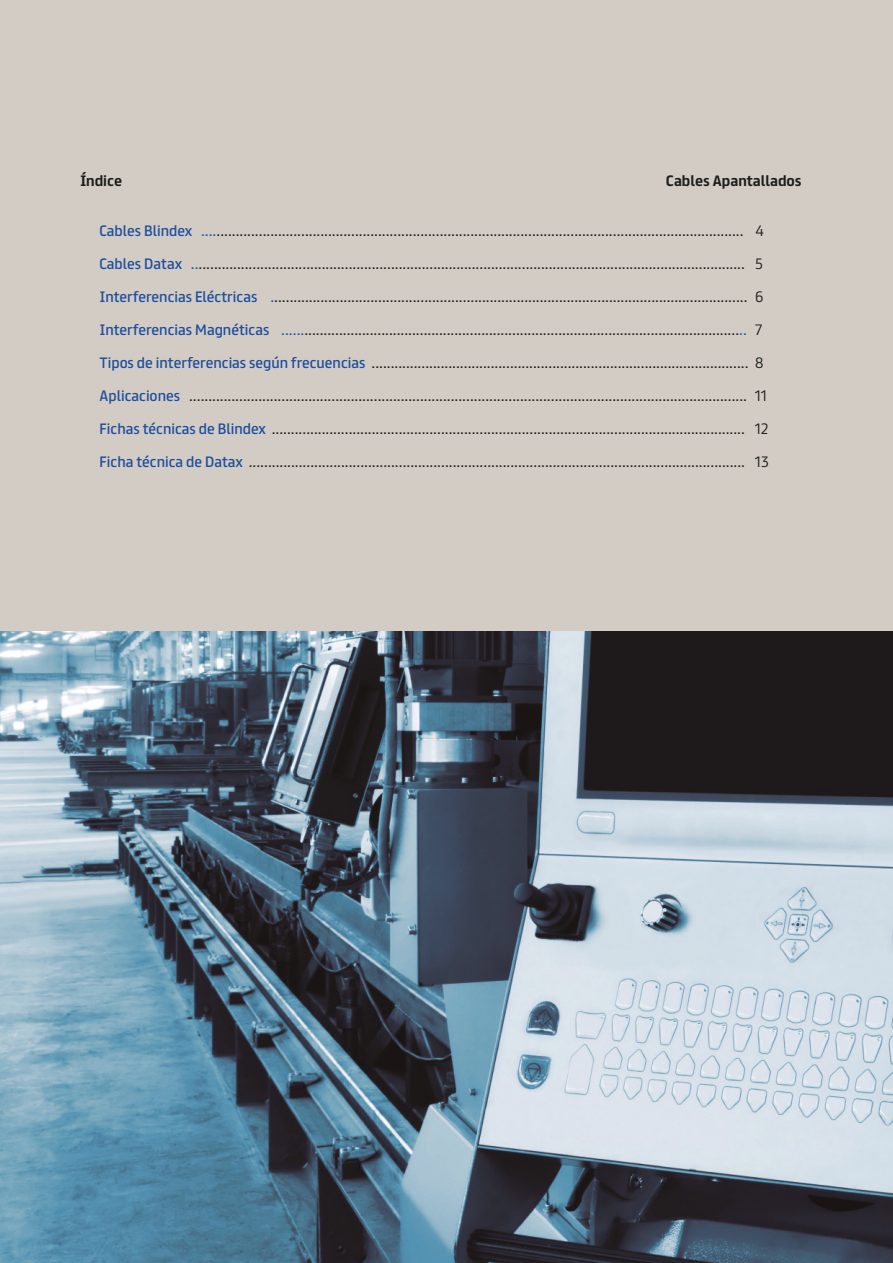
<style>
.page{position:relative;width:893px;height:1263px;background:#d2ccc4}
.page>*{position:absolute;margin:0;border:0;box-sizing:border-box;transform-origin:0 0}
.t1{font:13.5px "FS Truman";color:#1d1d1b}
.t2{font:700 13.5px "FS Truman";color:#1d1d1b}
.t3{font:300 13.5px "FS Truman";color:#1d1d1b}
.s1{color:#1e4e9e}
</style>
<div class="page">
<img style="left:0;top:631px;width:893px;height:632px">
<p class="t2" style="left:80px;top:169px;width:43px">Índice</p>
<p class="t2" style="left:666px;top:169px;width:137px">Cables Apantallados</p>
<p class="t1" style="left:99px;top:219px;width:646px"><span class="s1">Cables Blindex ....</span>.........................................................................................................................................</p>
<p class="t1" style="left:99px;top:252px;width:647px"><span class="s1">Cables Datax ..</span>..............................................................................................................................................</p>
<p class="t1" style="left:99px;top:285px;width:649px"><span class="s1">Interferencias Eléctricas .</span>...........................................................................................................................</p>
<p class="t1" style="left:99px;top:318px;width:649px"><span class="s1">Interferencias Magnéticas ......</span>.................................................................................................................<span class="s1">..</span></p>
<p class="t1" style="left:99px;top:351px;width:651px"><span class="s1">Tipos de interferencias según frecuencias</span> ..................................................................................................</p>
<p class="t1" style="left:99px;top:384px;width:649px"><span class="s1">Aplicaciones</span> .................................................................................................................................................</p>
<p class="t1" style="left:99px;top:417px;width:647px"><span class="s1">Fichas técnicas de Blindex</span> ...........................................................................................................................</p>
<p class="t1" style="left:99px;top:450px;width:647px"><span class="s1">Ficha técnica de Datax</span> .................................................................................................................................</p>
<p class="t3" style="left:755px;top:219px;width:11px">4</p>
<p class="t3" style="left:755px;top:252px;width:9px">5</p>
<p class="t3" style="left:755px;top:285px;width:10px">6</p>
<p class="t3" style="left:755px;top:318px;width:9px">7</p>
<p class="t3" style="left:755px;top:351px;width:10px">8</p>
<p class="t3" style="left:755px;top:384px;width:13px">11</p>
<p class="t3" style="left:755px;top:417px;width:15px">12</p>
<p class="t3" style="left:755px;top:450px;width:15px">13</p>
</div>
